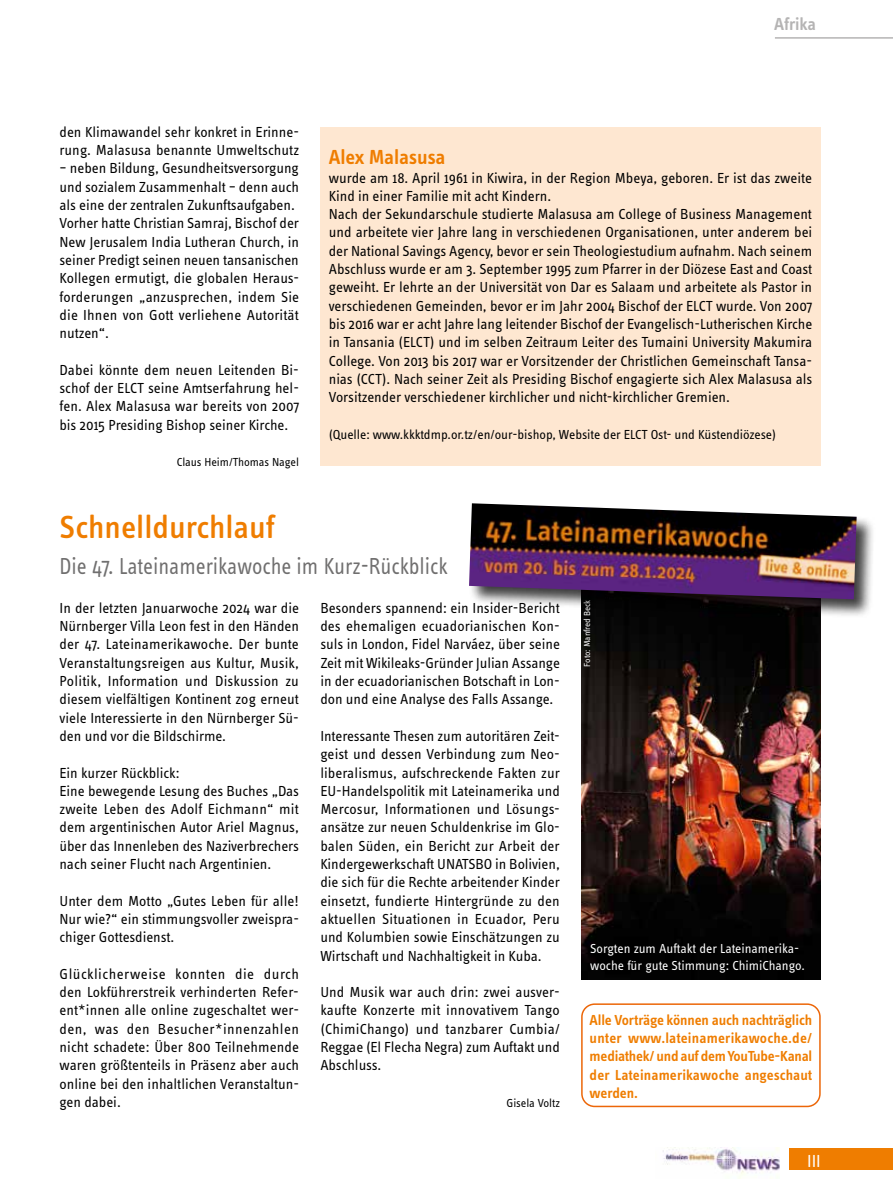
<style>
.page{position:relative;width:893px;height:1191px;background:#fff}
.page>*{position:absolute;margin:0;border:0;box-sizing:border-box;transform-origin:0 0}
.t1{font:500 33px "Info OT Text";color:#ef7d00}
.t2{font:23.85px "Info OT Text";color:#706f6f;scale:.9 1}
.t3{font:600 21px "Info OT Text";letter-spacing:-.01em;color:#ef7d00}
.t4{font:600 18px "Info OT Text";letter-spacing:-.015em;color:#b5b4b4}
.t5{font:18px "Info OT Text";color:#fff}
.t6{font:15px/18.3px "Info OT Text";letter-spacing:-.005em;color:#000;text-align:justify}
.t7{font:600 15px/18.3px "Info OT Text";color:#ef7d00;text-align:justify}
.t8{font:13.5px "Info OT Text";letter-spacing:-.005em;color:#000}
.t9{font:13.5px/16.5px "Info OT Text";letter-spacing:-.005em;color:#fff}
.t10{font:12px "Info OT Text";letter-spacing:-.005em;color:#000}
.t11{font:9px "Info OT Text";letter-spacing:-.005em;color:#fff}
</style>
<div class="page">
<div style="left:789px;top:1148px;width:104px;height:21px;background:#ef7d00"></div>
<img style="left:663px;top:1147px;width:117px;height:31px">
<hr style="left:775px;top:37px;width:118px;height:2px;background:#b5b4b4">
<div style="left:320px;top:128px;width:501px;height:338px;background:#fee7d1"></div>
<img style="left:581px;top:618px;width:240px;height:361px">
<div style="left:468px;top:502px;width:407px;height:116px;background:#000;opacity:.75"></div>
<img style="left:469px;top:503px;width:388px;height:96px">
<div style="left:581px;top:1003px;width:240px;height:104px;border:2px solid #ec6608;border-radius:13px"></div>
<p class="t4" style="left:774px;top:13px;width:43px">Afrika</p>
<p class="t6" style="left:60px;top:122px;width:241px">den Klimawandel sehr konkret in Erinne&shy;rung. Malasusa benannte Umweltschutz</p>
<p class="t6" style="left:60px;top:159px;width:241px;text-align:left">– neben Bildung, Gesundheitsversorgung und sozialem Zusammenhalt – denn auch als eine der zentralen Zukunftsaufgaben.<br>Vorher hatte Christian Samraj, Bischof der New Jerusalem India Lutheran Church, in seiner Predigt seinen neuen tansanischen Kollegen ermutigt, die globalen Heraus&shy;forderungen „anzusprechen, indem Sie die Ihnen von Gott verliehene Autorität nutzen“.</p>
<p class="t6" style="left:60px;top:360px;width:241px">Dabei könnte dem neuen Leitenden Bi&shy;schof der ELCT seine Amtserfahrung hel&shy;fen. Alex Malasusa war bereits von 2007 bis 2015 Presiding Bishop seiner Kirche.</p>
<p class="t10" style="left:177px;top:454px;width:124px">Claus Heim/Thomas Nagel</p>
<h3 class="t3" style="left:329px;top:144px;width:118px">Alex Malasusa</h3>
<p class="t6" style="left:329px;top:168px;width:485px;text-align:left">wurde am 18. April 1961 in Kiwira, in der Region Mbeya, geboren. Er ist das zweite Kind in einer Familie mit acht Kindern.<br>Nach der Sekundarschule studierte Malasusa am College of Business Management und arbeitete vier Jahre lang in verschiedenen Organisationen, unter anderem bei der National Savings Agency, bevor er sein Theologiestudium aufnahm. Nach seinem Abschluss wurde er am 3. September 1995 zum Pfarrer in der Diözese East and Coast geweiht. Er lehrte an der Universität von Dar es Salaam und arbeitete als Pastor in verschiedenen Gemeinden, bevor er im Jahr 2004 Bischof der ELCT wurde. Von 2007 bis 2016 war er acht Jahre lang leitender Bischof der Evangelisch-Lutherischen Kirche in Tansania (ELCT) und im selben Zeitraum Leiter des Tumaini University Makumira College. Von 2013 bis 2017 war er Vorsitzender der Christlichen Gemeinschaft Tansa&shy;nias (CCT). Nach seiner Zeit als Presiding Bischof engagierte sich Alex Malasusa als Vorsitzender verschiedener kirchlicher und nicht-kirchlicher Gremien.</p>
<p class="t8" style="left:329px;top:426px;width:449px">(Quelle: www.kkktdmp.or.tz/en/our-bishop, Website der ELCT Ost- und Küstendiözese)</p>
<h1 class="t1" style="left:60px;top:506px;width:217px">Schnelldurchlauf</h1>
<h2 class="t2" style="left:60px;top:551px;width:433px">Die 47. Lateinamerikawoche im Kurz-Rückblick</h2>
<p class="t6" style="left:60px;top:598px;width:241px">In der letzten Januarwoche 2024 war die Nürnberger Villa Leon fest in den Händen der 47. Lateinamerikawoche. Der bunte Veranstaltungsreigen aus Kultur, Musik, Politik, Information und Diskussion zu diesem vielfältigen Kontinent zog erneut viele Interessierte in den Nürnberger Sü&shy;den und vor die Bildschirme.</p>
<p class="t6" style="left:60px;top:763px;width:241px;text-align:left">Ein kurzer Rückblick:<br>Eine bewegende Lesung des Buches „Das zweite Leben des Adolf Eichmann“ mit dem argentinischen Autor Ariel Magnus, über das Innenleben des Naziverbrechers nach seiner Flucht nach Argentinien.</p>
<p class="t6" style="left:60px;top:891px;width:241px">Unter dem Motto „Gutes Leben für alle!<br>Nur wie?“ ein stimmungsvoller zweispra&shy;chiger Gottesdienst.</p>
<p class="t6" style="left:60px;top:964px;width:241px">Glücklicherweise konnten die durch den Lokführerstreik verhinderten Refer&shy;ent*innen alle online zugeschaltet wer&shy;den, was den Besucher*innenzahlen nicht schadete: Über 800 Teilnehmende waren größtenteils in Präsenz aber auch online bei den inhaltlichen Veranstaltun&shy;gen dabei.</p>
<p class="t6" style="left:320px;top:598px;width:241px">Besonders spannend: ein Insider-Bericht des ehemaligen ecuadorianischen Kon&shy;suls in London, Fidel Narváez, über seine Zeit mit Wikileaks-Gründer Julian Assange in der ecuadorianischen Botschaft in Lon&shy;don und eine Analyse des Falls Assange.</p>
<p class="t6" style="left:320px;top:726px;width:241px">Interessante Thesen zum autoritären Zeit&shy;geist und dessen Verbindung zum Neo&shy;liberalismus, aufschreckende Fakten zur EU-Handelspolitik mit Lateinamerika und Mercosur, Informationen und Lösungs&shy;ansätze zur neuen Schuldenkrise im Glo&shy;balen Süden, ein Bericht zur Arbeit der Kindergewerkschaft UNATSBO in Bolivien, die sich für die Rechte arbeitender Kinder einsetzt, fundierte Hintergründe zu den aktuellen Situationen in Ecuador, Peru und Kolumbien sowie Einschätzungen zu Wirtschaft und Nachhaltigkeit in Kuba.</p>
<p class="t6" style="left:320px;top:982px;width:241px">Und Musik war auch drin: zwei ausver&shy;kaufte Konzerte mit innovativem Tango (ChimiChango) und tanzbarer Cumbia/ Reggae (El Flecha Negra) zum Auftakt und Abschluss.</p>
<p class="t10" style="left:506px;top:1095px;width:55px">Gisela Voltz</p>
<p class="t11" style="left:582px;top:666px;width:68px;rotate:-90deg">Foto: Manfred Beck</p>
<p class="t9" style="left:590px;top:940px;width:216px">Sorgten zum Auftakt der Lateinamerika&shy;woche für gute Stimmung: ChimiChango.</p>
<p class="t7" style="left:590px;top:1010px;width:224px">Alle Vorträge können auch nachträglich unter www.lateinamerikawoche.de/ mediathek/ und auf dem YouTube-Kanal der Lateinamerikawoche angeschaut werden.</p>
<p class="t5" style="left:807px;top:1149px;width:15px">III</p>
</div>
